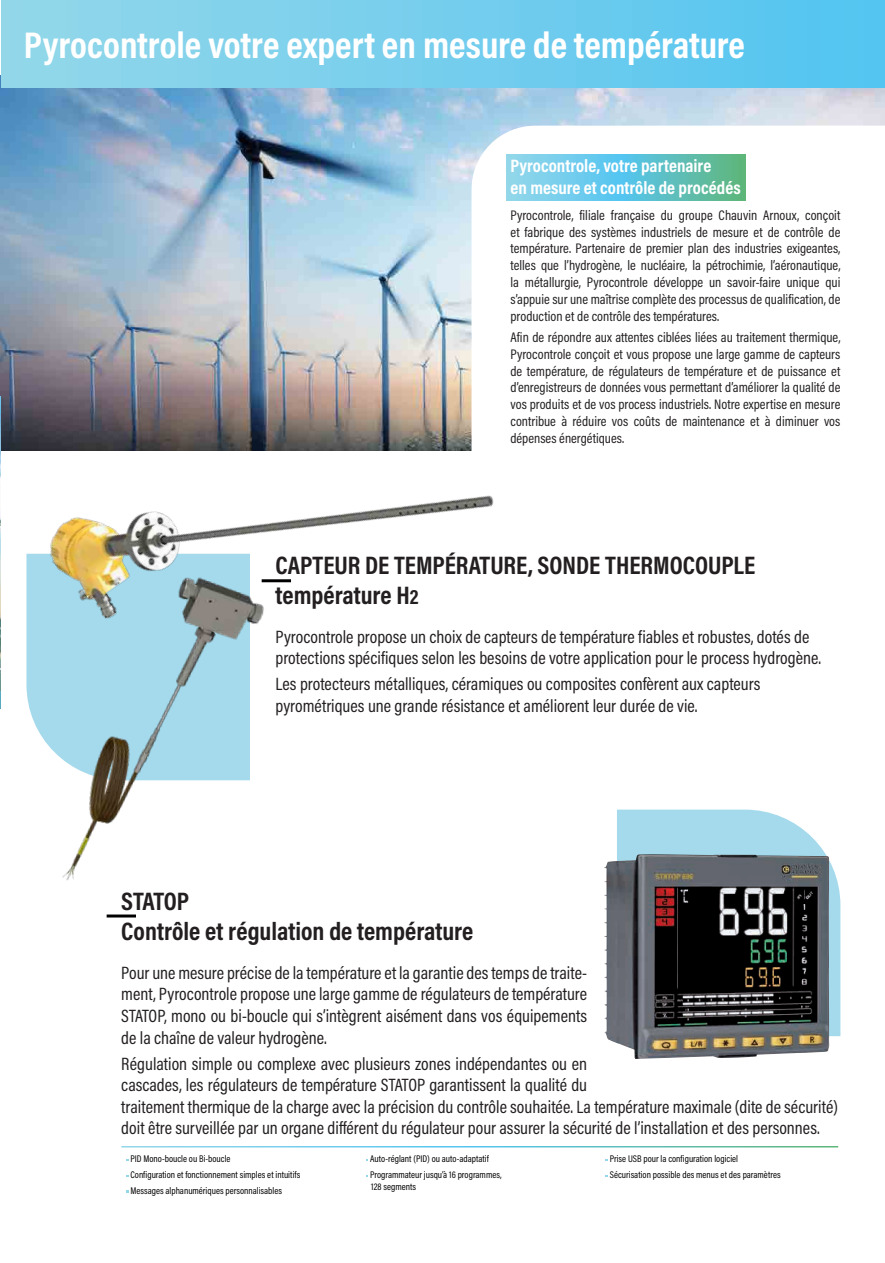
<style>
.page{position:relative;width:885px;height:1263px;background:#fff}
.page>*{position:absolute;margin:0;border:0;box-sizing:border-box;transform-origin:0 0}
.t1{font:700 37.5px "Acumin Pro Cond";color:#fff}
.t2{font:700 25.5px/30.6px "Acumin Pro Cond";color:#231f20}
.t3{font:700 18.15px/21.8px "Acumin Pro Cond";color:#fff}
.t4{font:18px/21.6px "Acumin Pro Cond";color:#231f20}
.t5{font:14.1px/16.8px "Acumin Pro Cond";color:#231f20;text-align:justify}
.t6{font:9.75px/11.7px "Acumin Pro Cond";color:#000001}
.s1{font-size:21px}
.s2{font-weight:700;color:#fff}
</style>
<div class="page">
<img style="left:0;top:75px;width:884px;height:155px">
<svg style="left:471px;top:126px;width:413px;height:104px"></svg>
<img style="left:0;top:230px;width:494px;height:295px">
<img style="left:1px;top:480px;width:334px;height:438px">
<hr style="left:261px;top:579px;width:30px;height:3px;background:#000001">
<div style="left:1px;top:0;width:883px;height:88px;background:linear-gradient(to right,#95d7e9,#53c4f1)"></div>
<svg style="left:617px;top:810px;width:223px;height:226px;fill:#a5daec"></svg>
<img style="left:604px;top:854px;width:225px;height:205px">
<hr style="left:107px;top:914px;width:29px;height:3px;background:#000001">
<img style="left:0;top:396px;width:1px;height:295px">
<svg style="left:0;top:691px;width:1px;height:17px"></svg>
<svg style="left:0;top:397px;width:1px;height:17px"></svg>
<svg style="left:506px;top:155px;width:239px;height:45px;background:#68c5cf"></svg>
<h1 class="t1" style="left:24px;top:21px;width:722px">Pyrocontrole votre expert en mesure de température</h1>
<p class="t3" style="left:510px;top:154px;width:232px">Pyrocontrole, votre partenaire<br>en mesure et contrôle de procédés</p>
<p class="t5" style="left:510px;top:206px;width:331px">Pyrocontrole, filiale française du groupe Chauvin Arnoux, conçoit et fabrique des systèmes industriels de mesure et de contrôle de température. Partenaire de premier plan des industries exigeantes, telles que l’hydrogène, le nucléaire, la pétrochimie, l’aéronautique, la métallurgie, Pyrocontrole développe un savoir-faire unique qui s’appuie sur une maîtrise complète des processus de qualification, de production et de contrôle des températures.</p>
<p class="t5" style="left:510px;top:328px;width:331px">Afin de répondre aux attentes ciblées liées au traitement thermique, Pyrocontrole conçoit et vous propose une large gamme de capteurs de température, de régulateurs de température et de puissance et d’enregistreurs de données vous permettant d’améliorer la qualité de vos produits et de vos process industriels. Notre expertise en mesure contribue à réduire vos coûts de maintenance et à diminuer vos dépenses énergétiques.</p>
<h2 class="t2" style="left:275px;top:549px;width:481px">CAPTEUR DE TEMPÉRATURE, SONDE THERMOCOUPLE température H<span class="s1">2</span></h2>
<p class="t4" style="left:275px;top:625px;width:547px">Pyrocontrole propose un choix de capteurs de température fiables et robustes, dotés de protections spécifiques selon les besoins de votre application pour le process hydrogène.</p>
<p class="t4" style="left:275px;top:673px;width:486px">Les protecteurs métalliques, céramiques ou composites confèrent aux capteurs pyrométriques une grande résistance et améliorent leur durée de vie.</p>
<h2 class="t2" style="left:121px;top:885px;width:353px">STATOP<br>Contrôle et régulation de température</h2>
<p class="t4" style="left:121px;top:961px;width:467px;text-align:justify">Pour une mesure précise de la température et la garantie des temps de traite&shy;ment, Pyrocontrole propose une large gamme de régulateurs de température STATOP, mono ou bi-boucle qui s’intègrent aisément dans vos équipements de la chaîne de valeur hydrogène.</p>
<p class="t4" style="left:121px;top:1052px;width:718px">Régulation simple ou complexe avec plusieurs zones indépendantes ou en<br>cascades, les régulateurs de température STATOP garantissent la qualité du<br>traitement thermique de la charge avec la précision du contrôle souhaitée. La température maximale (dite de sécurité) doit être surveillée par un organe différent du régulateur pour assurer la sécurité de l’installation et des personnes.</p>
<p class="t6" style="left:126px;top:1153px;width:106px"><span class="s2">•</span> PID Mono-boucle ou Bi-boucle</p>
<p class="t6" style="left:126px;top:1169px;width:176px"><span class="s2">•</span> Configuration et fonctionnement simples et intuitifs</p>
<p class="t6" style="left:126px;top:1185px;width:157px"><span class="s2">•</span> Messages alphanumériques personnalisables</p>
<p class="t6" style="left:365px;top:1153px;width:125px"><span class="s2">•</span> Auto-réglant (PID) ou auto-adaptatif</p>
<p class="t6" style="left:371px;top:1169px;width:132px;text-indent:-6px"><span class="s2">•</span> Programmateur jusqu’à 16 programmes,<br>128 segments</p>
<p class="t6" style="left:605px;top:1153px;width:134px"><span class="s2">•</span> Prise USB pour la configuration logiciel</p>
<p class="t6" style="left:605px;top:1169px;width:177px"><span class="s2">•</span> Sécurisation possible des menus et des paramètres</p>
</div>
